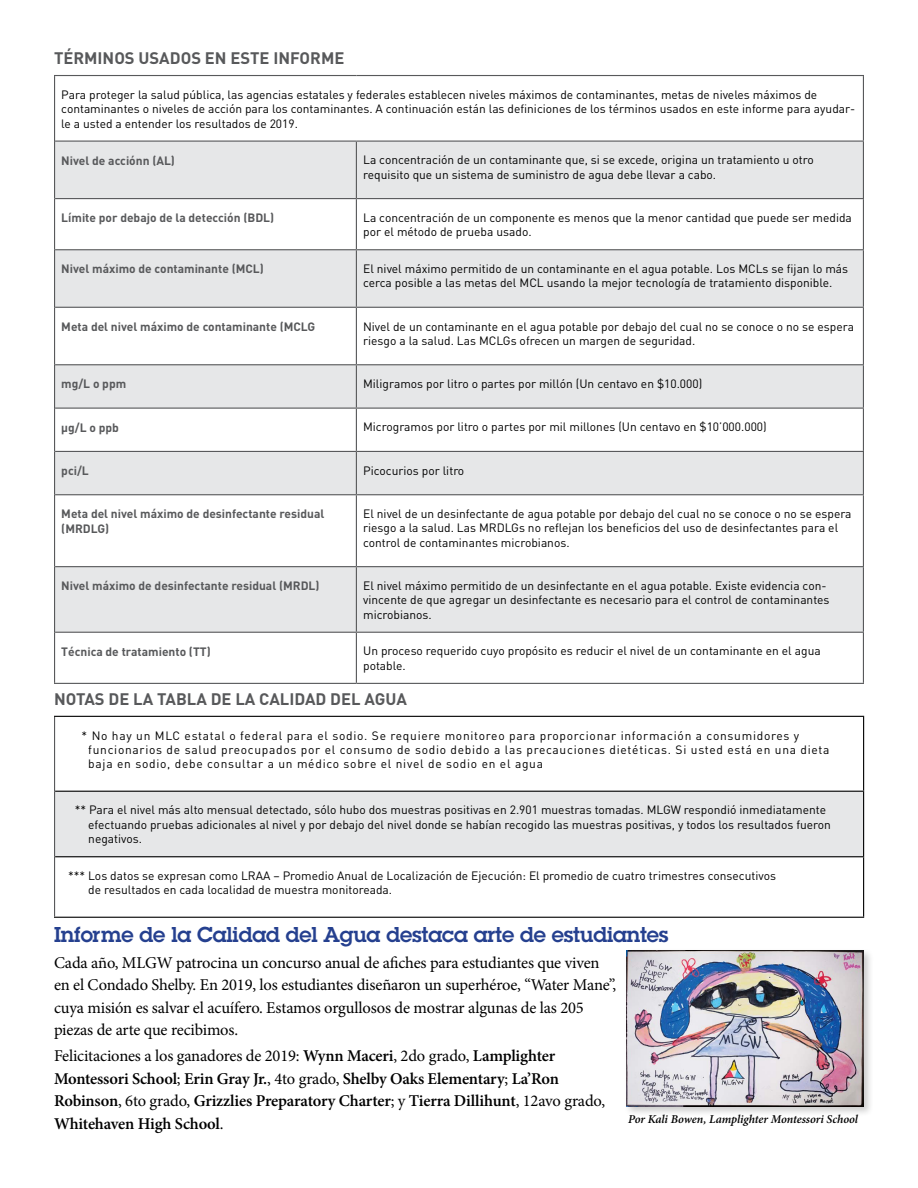
<style>
.page{position:relative;width:918px;height:1188px;background:#fff}
.page>*{position:absolute;margin:0;border:0;box-sizing:border-box;transform-origin:0 0}
.t1{font:600 21px "Lubalin Graph";letter-spacing:-.01em;color:#25408f}
.t2{font:16.5px/22.5px "Minion Pro";letter-spacing:-.01em;color:#000}
.t3{font:600 16.5px/22.5px "Minion Pro";letter-spacing:-.01em;color:#000}
.t4{font:700 16.5px "DIN";color:#58595b}
.t5{font:12px/14.4px "DIN";color:#000}
.t6{font:12px/14.4px "DIN";letter-spacing:.06em;color:#000}
.t7{font:700 12px/14.4px "DIN";color:#58595b}
.t8{font:italic 600 12px "Minion Pro";letter-spacing:-.005em;color:#000}
.s1{font-weight:400}
</style>
<div class="page">
<svg style="left:55px;top:142px;width:808px;height:490px;fill:#e6e7e8"></svg>
<hr style="left:863px;top:76px;width:1px;height:65px;background:#58595b">
<hr style="left:54px;top:75px;width:302px;height:1px;background:#58595b">
<hr style="left:356px;top:75px;width:508px;height:1px;background:#58595b">
<hr style="left:55px;top:141px;width:301px;height:1px;background:#58595b">
<hr style="left:356px;top:141px;width:508px;height:1px;background:#58595b">
<hr style="left:356px;top:142px;width:1px;height:56px;background:#58595b">
<hr style="left:863px;top:142px;width:1px;height:56px;background:#58595b">
<hr style="left:55px;top:198px;width:301px;height:1px;background:#58595b">
<hr style="left:356px;top:198px;width:508px;height:1px;background:#58595b">
<hr style="left:356px;top:199px;width:1px;height:50px;background:#58595b">
<hr style="left:863px;top:199px;width:1px;height:50px;background:#58595b">
<hr style="left:55px;top:249px;width:301px;height:1px;background:#58595b">
<hr style="left:356px;top:249px;width:508px;height:1px;background:#58595b">
<hr style="left:356px;top:250px;width:1px;height:57px;background:#58595b">
<hr style="left:863px;top:250px;width:1px;height:57px;background:#58595b">
<hr style="left:55px;top:307px;width:301px;height:1px;background:#58595b">
<hr style="left:356px;top:307px;width:508px;height:1px;background:#58595b">
<hr style="left:356px;top:308px;width:1px;height:56px;background:#58595b">
<hr style="left:863px;top:308px;width:1px;height:56px;background:#58595b">
<hr style="left:55px;top:364px;width:301px;height:1px;background:#58595b">
<hr style="left:356px;top:364px;width:508px;height:1px;background:#58595b">
<hr style="left:356px;top:365px;width:1px;height:43px;background:#58595b">
<hr style="left:863px;top:365px;width:1px;height:43px;background:#58595b">
<hr style="left:55px;top:408px;width:301px;height:1px;background:#58595b">
<hr style="left:356px;top:408px;width:508px;height:1px;background:#58595b">
<hr style="left:356px;top:409px;width:1px;height:42px;background:#58595b">
<hr style="left:863px;top:409px;width:1px;height:42px;background:#58595b">
<hr style="left:55px;top:451px;width:301px;height:1px;background:#58595b">
<hr style="left:356px;top:451px;width:508px;height:1px;background:#58595b">
<hr style="left:356px;top:452px;width:1px;height:42px;background:#58595b">
<hr style="left:863px;top:452px;width:1px;height:42px;background:#58595b">
<hr style="left:55px;top:494px;width:301px;height:1px;background:#58595b">
<hr style="left:356px;top:494px;width:508px;height:1px;background:#58595b">
<hr style="left:356px;top:495px;width:1px;height:71px;background:#58595b">
<hr style="left:863px;top:495px;width:1px;height:71px;background:#58595b">
<hr style="left:55px;top:566px;width:301px;height:1px;background:#58595b">
<hr style="left:356px;top:566px;width:508px;height:1px;background:#58595b">
<hr style="left:356px;top:567px;width:1px;height:65px;background:#58595b">
<hr style="left:863px;top:567px;width:1px;height:65px;background:#58595b">
<hr style="left:55px;top:632px;width:301px;height:1px;background:#58595b">
<hr style="left:356px;top:632px;width:508px;height:1px;background:#58595b">
<hr style="left:356px;top:633px;width:1px;height:50px;background:#58595b">
<hr style="left:863px;top:633px;width:1px;height:50px;background:#58595b">
<hr style="left:54px;top:683px;width:302px;height:1px;background:#58595b">
<hr style="left:356px;top:683px;width:508px;height:1px;background:#58595b">
<hr style="left:54px;top:76px;width:1px;height:65px;background:#58595b">
<hr style="left:54px;top:141px;width:1px;height:58px;background:#58595b">
<hr style="left:54px;top:199px;width:1px;height:51px;background:#58595b">
<hr style="left:54px;top:250px;width:1px;height:57px;background:#58595b">
<hr style="left:54px;top:307px;width:1px;height:58px;background:#58595b">
<hr style="left:54px;top:365px;width:1px;height:43px;background:#58595b">
<hr style="left:54px;top:408px;width:1px;height:43px;background:#58595b">
<hr style="left:54px;top:451px;width:1px;height:44px;background:#58595b">
<hr style="left:54px;top:495px;width:1px;height:72px;background:#58595b">
<hr style="left:54px;top:567px;width:1px;height:65px;background:#58595b">
<hr style="left:54px;top:632px;width:1px;height:51px;background:#58595b">
<div style="left:55px;top:791px;width:809px;height:66px;background:#e6e7e8"></div>
<hr style="left:54px;top:716px;width:810px;height:1px;background:#000">
<hr style="left:863px;top:717px;width:1px;height:74px;background:#000">
<hr style="left:54px;top:717px;width:1px;height:74px;background:#58595b">
<hr style="left:55px;top:791px;width:809px;height:1px;background:#000">
<hr style="left:863px;top:792px;width:1px;height:64px;background:#000">
<hr style="left:55px;top:856px;width:809px;height:1px;background:#000">
<hr style="left:863px;top:857px;width:1px;height:60px;background:#000">
<hr style="left:54px;top:917px;width:810px;height:1px;background:#000">
<hr style="left:54px;top:791px;width:1px;height:66px;background:#58595b">
<hr style="left:54px;top:857px;width:1px;height:60px;background:#58595b">
<div style="left:624px;top:948px;width:251px;height:169px;background:#000;opacity:.2"></div>
<img style="left:626px;top:950px;width:238px;height:156px">
<h2 class="t4" style="left:54px;top:48px;width:292px">TÉRMINOS USADOS EN ESTE INFORME</h2>
<p class="t5" style="left:61px;top:87px;width:796px">Para proteger la salud pública, las agencias estatales y federales establecen niveles máximos de contaminantes, metas de niveles máximos de contaminantes o niveles de acción para los contaminantes. A continuación están las definiciones de los términos usados en este informe para ayudar&shy;le a usted a entender los resultados de 2019.</p>
<p class="t7" style="left:61px;top:153px;width:115px">Nivel de acciónn (AL)</p>
<p class="t5" style="left:363px;top:153px;width:452px">La concentración de un contaminante que, si se excede, origina un tratamiento u otro requisito que un sistema de suministro de agua debe llevar a cabo.</p>
<p class="t7" style="left:61px;top:210px;width:214px">Límite por debajo de la detección (BDL)</p>
<p class="t5" style="left:363px;top:210px;width:490px">La concentración de un componente es menos que la menor cantidad que puede ser medida por el método de prueba usado.</p>
<p class="t7" style="left:61px;top:261px;width:204px">Nivel máximo de contaminante (MCL)</p>
<p class="t5" style="left:363px;top:261px;width:487px">El nivel máximo permitido de un contaminante en el agua potable. Los MCLs se fijan lo más cerca posible a las metas del MCL usando la mejor tecnología de tratamiento disponible.</p>
<p class="t7" style="left:61px;top:319px;width:255px">Meta del nivel máximo de contaminante (MCLG</p>
<p class="t5" style="left:363px;top:319px;width:492px">Nivel de un contaminante en el agua potable por debajo del cual no se conoce o no se espera riesgo a la salud. Las MCLGs ofrecen un margen de seguridad.</p>
<p class="t7" style="left:61px;top:376px;width:66px">mg/L o ppm</p>
<p class="t5" style="left:363px;top:376px;width:341px">Miligramos por litro o partes por millón (Un centavo en $10.000)</p>
<p class="t7" style="left:61px;top:419px;width:59px">μg/L o ppb</p>
<p class="t5" style="left:363px;top:420px;width:405px">Microgramos por litro o partes por mil millones (Un centavo en $10’000.000)</p>
<p class="t7" style="left:61px;top:463px;width:29px">pci/L</p>
<p class="t5" style="left:363px;top:463px;width:103px">Picocurios por litro</p>
<p class="t7" style="left:61px;top:506px;width:265px">Meta del nivel máximo de desinfectante residual (MRDLG)</p>
<p class="t5" style="left:363px;top:506px;width:490px">El nivel de un desinfectante de agua potable por debajo del cual no se conoce o no se espera riesgo a la salud. Las MRDLGs no reflejan los beneficios del uso de desinfectantes para el control de contaminantes microbianos.</p>
<p class="t7" style="left:61px;top:578px;width:260px">Nivel máximo de desinfectante residual (MRDL)</p>
<p class="t5" style="left:363px;top:578px;width:468px">El nivel máximo permitido de un desinfectante en el agua potable. Existe evidencia con&shy;vincente de que agregar un desinfectante es necesario para el control de contaminantes microbianos.</p>
<p class="t7" style="left:61px;top:644px;width:151px">Técnica de tratamiento (TT)</p>
<p class="t5" style="left:363px;top:644px;width:459px">Un proceso requerido cuyo propósito es reducir el nivel de un contaminante en el agua potable.</p>
<h2 class="t4" style="left:54px;top:689px;width:355px">NOTAS DE LA TABLA DE LA CALIDAD DEL AGUA</h2>
<p class="t6" style="left:88px;top:728px;width:743px;text-indent:-7px">* No hay un MLC estatal o federal para el sodio. Se requiere monitoreo para proporcionar información a consumidores y funcionarios de salud preocupados por el consumo de sodio debido a las precauciones dietéticas. Si usted está en una dieta baja en sodio, debe consultar a un médico sobre el nivel de sodio en el agua</p>
<p class="t5" style="left:88px;top:803px;width:744px;text-indent:-14px">** Para el nivel más alto mensual detectado, sólo hubo dos muestras positivas en 2.901 muestras tomadas. MLGW respondió inmediatamente efectuando pruebas adicionales al nivel y por debajo del nivel donde se habían recogido las muestras positivas, y todos los resultados fueron negativos.</p>
<p class="t5" style="left:88px;top:868px;width:689px;text-indent:-20px">*** Los datos se expresan como LRAA – Promedio Anual de Localización de Ejecución: El promedio de cuatro trimestres consecutivos de resultados en cada localidad de muestra monitoreada.</p>
<h1 class="t1" style="left:54px;top:921px;width:616px">Informe de la Calidad del Agua destaca arte de estudiantes</h1>
<p class="t2" style="left:54px;top:951px;width:564px">Cada año, MLGW patrocina un concurso anual de afiches para estudiantes que viven en el Condado Shelby. En 2019, los estudiantes diseñaron un superhéroe, “Water Mane”, cuya misión es salvar el acuífero. Estamos orgullosos de mostrar algunas de las 205 piezas de arte que recibimos.</p>
<p class="t3" style="left:54px;top:1045px;width:553px"><span class="s1">Felicitaciones a los ganadores de 2019:</span> Wynn Maceri<span class="s1">, 2do grado,</span> Lamplighter Montessori School<span class="s1">;</span> Erin Gray Jr.<span class="s1">, 4to grado,</span> Shelby Oaks Elementary<span class="s1">;</span> La’Ron Robinson<span class="s1">, 6to grado,</span> Grizzlies Preparatory Charter<span class="s1">; y</span> Tierra Dillihunt<span class="s1">, 12avo grado, </span>Whitehaven High School<span class="s1">.</span></p>
<p class="t8" style="left:628px;top:1111px;width:231px">Por Kali Bowen, Lamplighter Montessori School</p>
</div>
